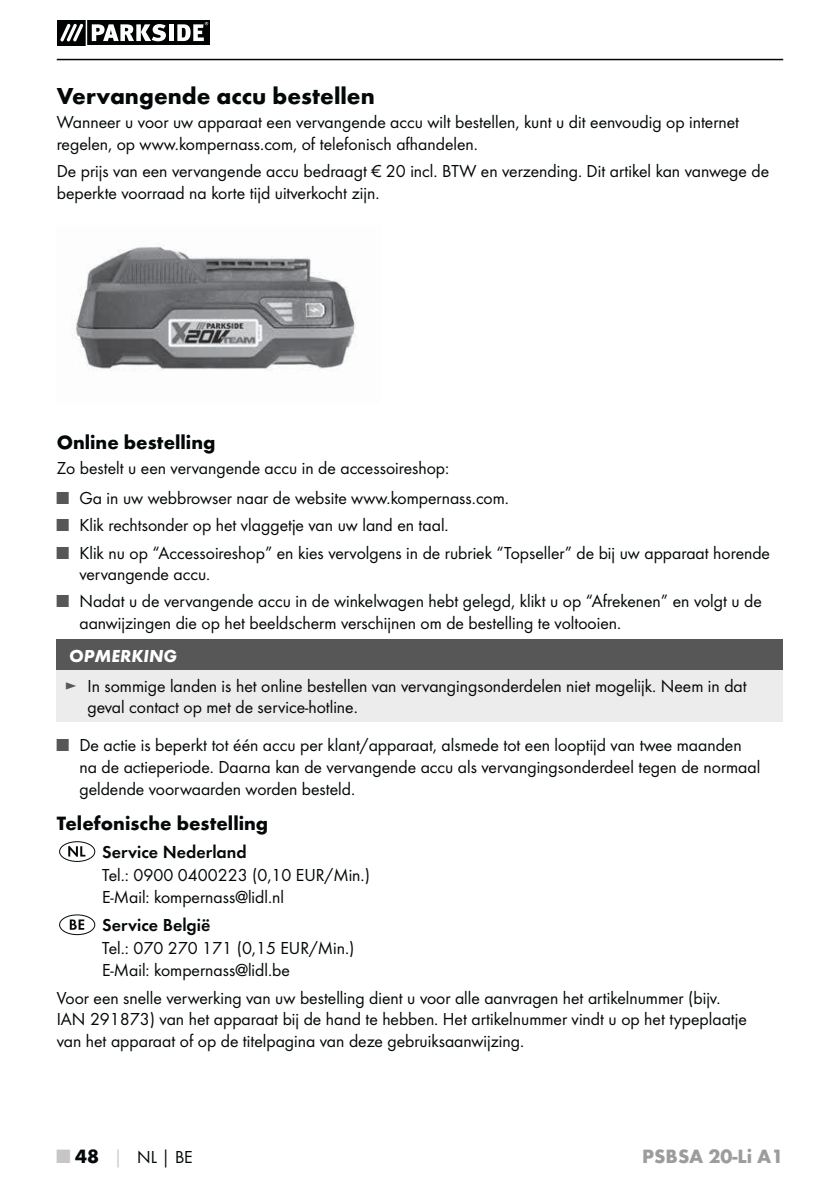
<style>
.page{position:relative;width:840px;height:1191px;background:#fff}
.page>*{position:absolute;margin:0;border:0;box-sizing:border-box;transform-origin:0 0}
.t1{font:700 24px "Futura";color:#040809}
.t2{font:700 20px "Futura";color:#040809}
.t3{font:700 20px "Futura";color:#9c9c9c}
.t4{font:18px/21.6px "Futura Boo";color:#040809}
.t5{font:18px "Futura Dem";color:#040809}
.t6{font:italic 700 18px "Futura";color:#fff}
.s1{color:#575757}
.s2{font-family:"Futura";font-weight:700;font-size:20px;color:#c7c6c5}
.s3{font-family:"Futura";font-weight:700;font-size:20px}
.s4{font-family:"Futura";font-weight:700;color:#c7c6c5}
.s5{font-family:"Futura";font-weight:700}
</style>
<div class="page">
<hr style="left:57px;top:59px;width:725px;height:1px;background:#040809">
<svg style="left:57px;top:21px;width:152px;height:24px"></svg>
<img style="left:74px;top:244px;width:283px;height:127px">
<div style="left:57px;top:640px;width:725px;height:30px;background:#575757"></div>
<div style="left:57px;top:670px;width:725px;height:51px;background:#edecec"></div>
<div style="left:59px;top:841px;width:36px;height:20px;border:1px solid #040809;border-radius:50%"></div>
<svg style="left:68px;top:846px;width:17px;height:10px"></svg>
<div style="left:59px;top:914px;width:36px;height:21px;border:1px solid #040809;border-radius:50%"></div>
<svg style="left:70px;top:919px;width:14px;height:10px"></svg>
<h1 class="t1" style="left:57px;top:87px;width:319px">Vervangende accu bestellen</h1>
<p class="t4" style="left:57px;top:113px;width:683px">Wanneer u voor uw apparaat een vervangende accu wilt bestellen, kunt u dit eenvoudig op internet regelen, op www.kompernass.com, of telefonisch afhandelen.</p>
<p class="t4" style="left:57px;top:161px;width:713px">De prijs van een vervangende accu bedraagt € 20 incl. BTW en verzending. Dit artikel kan vanwege de beperkte voorraad na korte tijd uitverkocht zijn.</p>
<p class="t2" style="left:57px;top:435px;width:160px">Online bestelling</p>
<p class="t4" style="left:57px;top:458px;width:394px">Zo bestelt u een vervangende accu in de accessoireshop:</p>
<p class="t4" style="left:57px;top:488px;width:453px"><span class="s1">■</span> Ga in uw webbrowser naar de website www.kompernass.com.</p>
<p class="t4" style="left:57px;top:515px;width:393px"><span class="s1">■</span> Klik rechtsonder op het vlaggetje van uw land en taal.</p>
<p class="t4" style="left:79px;top:542px;width:691px;text-indent:-23px"><span class="s1">■</span> Klik nu op “Accessoireshop” en kies vervolgens in de rubriek “Topseller” de bij uw apparaat horende vervangende accu.</p>
<p class="t4" style="left:79px;top:591px;width:683px;text-indent:-23px"><span class="s1">■</span> Nadat u de vervangende accu in de winkelwagen hebt gelegd, klikt u op “Afrekenen” en volgt u de aanwijzingen die op het beeldscherm verschijnen om de bestelling te voltooien.</p>
<p class="t6" style="left:69px;top:650px;width:109px">OPMERKING</p>
<p class="t4" style="left:87px;top:676px;width:660px;text-indent:-23px"><span class="s1">►</span> In sommige landen is het online bestellen van vervangingsonderdelen niet mogelijk. Neem in dat geval contact op met de service-hotline.</p>
<p class="t4" style="left:79px;top:735px;width:682px;text-indent:-23px"><span class="s1">■</span> De actie is beperkt tot één accu per klant/apparaat, alsmede tot een looptijd van twee maanden na de actieperiode. Daarna kan de vervangende accu als vervangingsonderdeel tegen de normaal geldende voorwaarden worden besteld.</p>
<p class="t2" style="left:57px;top:815px;width:213px">Telefonische bestelling</p>
<p class="t5" style="left:102px;top:844px;width:146px">Service Nederland</p>
<p class="t4" style="left:102px;top:864px;width:269px;line-height:22.4px">Tel.: 0900 0400223 (0,10 EUR/Min.)<br>E-Mail: kompernass@lidl.nl</p>
<p class="t5" style="left:102px;top:917px;width:110px">Service België</p>
<p class="t4" style="left:102px;top:937px;width:254px;line-height:22.4px">Tel.: 070 270 171 (0,15 EUR/Min.)<br>E-Mail: kompernass@lidl.be</p>
<p class="t4" style="left:57px;top:987px;width:691px">Voor een snelle verwerking van uw bestelling dient u voor alle aanvragen het artikelnummer (bijv.<br>IAN 291873) van het apparaat bij de hand te hebben. Het artikelnummer vindt u op het typeplaatje van het apparaat of op de titelpagina van deze gebruiksaanwijzing.</p>
<p class="t4" style="left:57px;top:1146px;width:137px"><span class="s2">■</span> <span class="s3">48</span> <span class="s4">│</span> NL<span class="s5">│</span>BE</p>
<p class="t3" style="left:642px;top:1148px;width:143px">PSBSA 20-Li A1</p>
</div>
